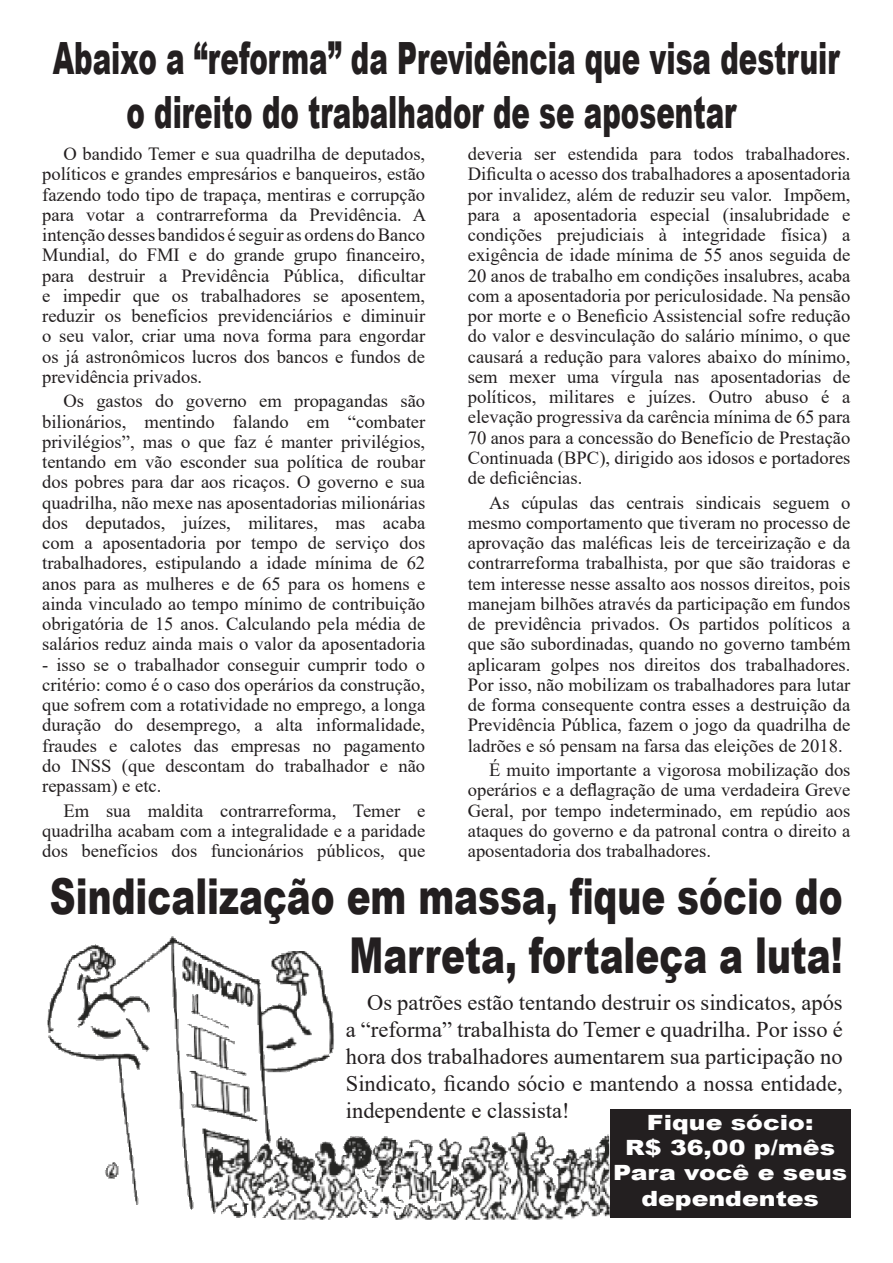
<style>
.page{position:relative;width:893px;height:1263px;background:#fff}
.page>*{position:absolute;margin:0;border:0;box-sizing:border-box;transform-origin:0 0}
.t1{font:900 49.5px/59.4px "Arial";color:#231f20;text-align:right;scale:.72 1}
.t2{font:900 44.4px/53.4px "Arial";color:#231f20;scale:.62 1}
.t3{font:22.5px/27px "Times New Roman";color:#231f20;text-align:justify}
.t4{font:900 21px/25.2px "Arial";color:#fff;text-align:center;scale:1.2 1}
.t5{font:18.6px/20.2px "Times New Roman";color:#231f20;text-align:justify}
</style>
<div class="page">
<img style="left:47px;top:936px;width:563px;height:284px">
<div style="left:610px;top:1109px;width:240px;height:108px;background:#231f20"></div>
<p class="t2" style="left:126px;top:30px;width:1152px;text-indent:-74px">Abaixo a “reforma” da Previdência que visa destruir o direito do trabalhador de se aposentar</p>
<p class="t5" style="left:42px;top:143px;width:386px;text-indent:21px">O bandido Temer e sua quadrilha de deputados, políticos e grandes empresários e banqueiros, estão fazendo todo tipo de trapaça, mentiras e corrupção para votar a contrarreforma da Previdência. A intenção desses bandidos é seguir as ordens do Banco Mundial, do FMI e do grande grupo financeiro, para destruir a Previdência Pública, dificultar e impedir que os trabalhadores se aposentem, reduzir os benefícios previdenciários e diminuir o seu valor, criar uma nova forma para engordar os já astronômicos lucros dos bancos e fundos de previdência privados.</p>
<p class="t5" style="left:42px;top:390px;width:385px;text-indent:21px">Os gastos do governo em propagandas são bilionários, mentindo falando em “combater privilégios”, mas o que faz é manter privilégios, tentando em vão esconder sua política de roubar dos pobres para dar aos ricaços. O governo e sua quadrilha, não mexe nas aposentadorias milionárias dos deputados, juízes, militares, mas acaba com a aposentadoria por tempo de serviço dos trabalhadores, estipulando a idade mínima de 62 anos para as mulheres e de 65 para os homens e ainda vinculado ao tempo mínimo de contribuição obrigatória de 15 anos. Calculando pela média de salários reduz ainda mais o valor da aposentadoria</p>
<p class="t5" style="left:42px;top:654px;width:385px">- isso se o trabalhador conseguir cumprir todo o critério: como é o caso dos operários da construção, que sofrem com a rotatividade no emprego, a longa duração do desemprego, a alta informalidade, fraudes e calotes das empresas no pagamento do INSS (que descontam do trabalhador e não repassam) e etc.</p>
<p class="t5" style="left:42px;top:800px;width:385px;text-indent:21px">Em sua maldita contrarreforma, Temer e quadrilha acabam com a integralidade e a paridade dos benefícios dos funcionários públicos, que</p>
<p class="t5" style="left:468px;top:143px;width:384px">deveria ser estendida para todos trabalhadores.<br>Dificulta o acesso dos trabalhadores a aposentadoria por invalidez, além de reduzir seu valor. Impõem, para a aposentadoria especial (insalubridade e condições prejudiciais à integridade física) a exigência de idade mínima de 55 anos seguida de 20 anos de trabalho em condições insalubres, acaba com a aposentadoria por periculosidade. Na pensão por morte e o Beneficio Assistencial sofre redução do valor e desvinculação do salário mínimo, o que causará a redução para valores abaixo do mínimo, sem mexer uma vírgula nas aposentadorias de políticos, militares e juízes. Outro abuso é a elevação progressiva da carência mínima de 65 para 70 anos para a concessão do Benefício de Prestação Continuada (BPC), dirigido aos idosos e portadores de deficiências.</p>
<p class="t5" style="left:468px;top:492px;width:384px;text-indent:21px">As cúpulas das centrais sindicais seguem o mesmo comportamento que tiveram no processo de aprovação das maléficas leis de terceirização e da contrarreforma trabalhista, por que são traidoras e tem interesse nesse assalto aos nossos direitos, pois manejam bilhões através da participação em fundos de previdência privados. Os partidos políticos a que são subordinadas, quando no governo também aplicaram golpes nos direitos dos trabalhadores.<br>Por isso, não mobilizam os trabalhadores para lutar de forma consequente contra esses a destruição da Previdência Pública, fazem o jogo da quadrilha de ladrões e só pensam na farsa das eleições de 2018.</p>
<p class="t5" style="left:468px;top:759px;width:384px;text-indent:21px">É muito importante a vigorosa mobilização dos operários e a deflagração de uma verdadeira Greve Geral, por tempo indeterminado, em repúdio aos ataques do governo e da patronal contra o direito a aposentadoria dos trabalhadores.</p>
<p class="t1" style="left:50px;top:865px;width:1102px">Sindicalização em massa, fique sócio do<br>Marreta, fortaleça a luta!</p>
<p class="t3" style="left:346px;top:989px;width:498px;text-indent:21px">Os patrões estão tentando destruir os sindicatos, após a “reforma” trabalhista do Temer e quadrilha. Por isso é hora dos trabalhadores aumentarem sua participação no Sindicato, ficando sócio e mantendo a nossa entidade, independente e classista!</p>
<p class="t4" style="left:647px;top:1109px;width:140px">Fique sócio:</p>
<p class="t4" style="left:625px;top:1134px;width:176px">R$ 36,00 p/mês</p>
<p class="t4" style="left:613px;top:1159px;width:197px">Para você e seus dependentes</p>
</div>
